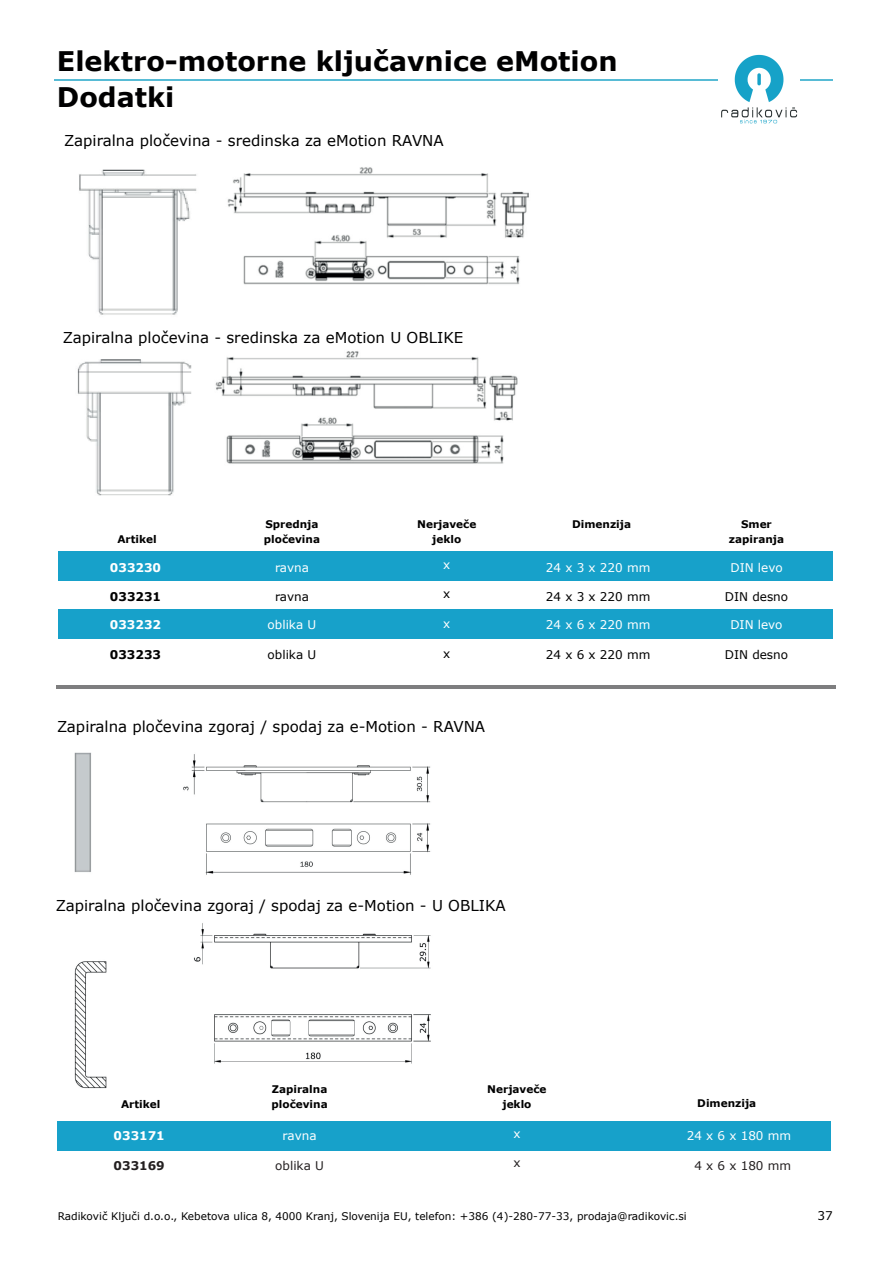
<style>
.page{position:relative;width:893px;height:1263px;background:#fff}
.page>*{position:absolute;margin:0;border:0;box-sizing:border-box;transform-origin:0 0}
.t1{font:700 27px/36px "Verdana";color:#000001}
.t2{font:15px "Verdana";color:#000001}
.t3{font:12px "Verdana";color:#fff}
.t4{font:12px "Verdana";color:#000001}
.t5{font:700 12px "Verdana";color:#fff}
.t6{font:12px "Verdana";color:#231f20}
.t7{font:700 12px "Verdana";color:#000001}
.t8{font:700 12px "Verdana";color:#231f20}
.t9{font:700 10.5px/15px "Verdana";color:#000001}
.t10{font:10.5px "Verdana";color:#000001}
.s1{color:#fff}
</style>
<div class="page">
<div style="left:58px;top:551px;width:774px;height:29px;background:#17a1ca"></div>
<div style="left:58px;top:609px;width:774px;height:29px;background:#17a1ca"></div>
<div style="left:57px;top:1121px;width:774px;height:30px;background:#17a1ca"></div>
<img style="left:79px;top:167px;width:450px;height:148px">
<img style="left:77px;top:351px;width:441px;height:145px">
<img style="left:74px;top:752px;width:357px;height:123px">
<img style="left:74px;top:923px;width:357px;height:166px">
<hr style="left:57px;top:685px;width:779px;height:3px;background:#7e7e7f">
<hr style="left:54px;top:80px;width:778px;height:1px;background:#57bbd5">
<img style="left:721px;top:54px;width:77px;height:70px">
<img style="left:718px;top:80px;width:81px;height:1px">
<h1 class="t1" style="left:57px;top:42px;width:562px">Elektro-motorne ključavnice eMotion<br>Dodatki</h1>
<p class="t2" style="left:64px;top:130px;width:381px">Zapiralna pločevina - sredinska za eMotion RAVNA</p>
<p class="t2" style="left:63px;top:327px;width:402px">Zapiralna pločevina - sredinska za eMotion U OBLIKE</p>
<p class="t9" style="left:264px;top:516px;width:58px">Sprednja pločevina</p>
<p class="t9" style="left:417px;top:516px;width:61px">Nerjaveče</p>
<p class="t9" style="left:117px;top:531px;width:41px">Artikel</p>
<p class="t9" style="left:432px;top:531px;width:31px">jeklo</p>
<p class="t9" style="left:572px;top:516px;width:60px">Dimenzija</p>
<p class="t9" style="left:729px;top:516px;width:57px;text-align:center">Smer zapiranja</p>
<p class="t5" style="left:110px;top:559px;width:53px">033230</p>
<p class="t7" style="left:110px;top:588px;width:53px">033231</p>
<p class="t3" style="left:275px;top:559px;width:35px">ravna</p>
<p class="t4" style="left:275px;top:588px;width:35px">ravna</p>
<p class="t3" style="left:443px;top:556px;width:9px">x</p>
<p class="t4" style="left:443px;top:586px;width:9px">x</p>
<p class="t3" style="left:546px;top:559px;width:106px">24 x 3 x 220 mm</p>
<p class="t4" style="left:546px;top:588px;width:106px">24 x 3 x 220 mm</p>
<p class="t3" style="left:730px;top:559px;width:54px">DIN levo</p>
<p class="t4" style="left:725px;top:588px;width:65px">DIN desno</p>
<p class="t5" style="left:110px;top:617px;width:53px">033232</p>
<p class="t7" style="left:110px;top:646px;width:53px">033233</p>
<p class="t3" style="left:268px;top:617px;width:50px">oblika U</p>
<p class="t4" style="left:268px;top:646px;width:50px">oblika U</p>
<p class="t3" style="left:443px;top:616px;width:9px">x</p>
<p class="t4" style="left:443px;top:645px;width:9px">x</p>
<p class="t3" style="left:546px;top:617px;width:106px">24 x 6 x 220 mm</p>
<p class="t4" style="left:546px;top:646px;width:106px">24 x 6 x 220 mm</p>
<p class="t3" style="left:730px;top:617px;width:54px">DIN levo</p>
<p class="t4" style="left:725px;top:646px;width:65px">DIN desno</p>
<p class="t2" style="left:57px;top:716px;width:430px">Zapiralna pločevina zgoraj / spodaj za e-Motion - RAVNA</p>
<p class="t2" style="left:56px;top:895px;width:451px">Zapiralna pločevina zgoraj / spodaj za e-Motion - U OBLIKA</p>
<p class="t9" style="left:121px;top:1097px;width:41px">Artikel</p>
<p class="t5" style="left:114px;top:1127px;width:53px">033171</p>
<p class="t8" style="left:114px;top:1157px;width:53px">033169</p>
<p class="t9" style="left:272px;top:1082px;width:58px">Zapiralna pločevina</p>
<p class="t3" style="left:283px;top:1128px;width:35px">ravna</p>
<p class="t6" style="left:275px;top:1157px;width:50px">oblika U</p>
<p class="t9" style="left:487px;top:1082px;width:61px;text-align:center">Nerjaveče jeklo</p>
<p class="t3" style="left:513px;top:1125px;width:9px">x</p>
<p class="t6" style="left:513px;top:1154px;width:9px">x</p>
<p class="t9" style="left:697px;top:1095px;width:60px">Dimenzija</p>
<p class="t3" style="left:687px;top:1128px;width:106px">24 x 6 x 180 mm</p>
<p class="t6" style="left:687px;top:1157px;width:106px"><span class="s1">2</span>4 x 6 x 180 mm</p>
<p class="t10" style="left:58px;top:1209px;width:631px">Radikovič Ključi d.o.o., Kebetova ulica 8, 4000 Kranj, Slovenija EU, telefon: +386 (4)-280-77-33, prodaja@radikovic.si</p>
<p class="t4" style="left:818px;top:1208px;width:17px">37</p>
</div>
